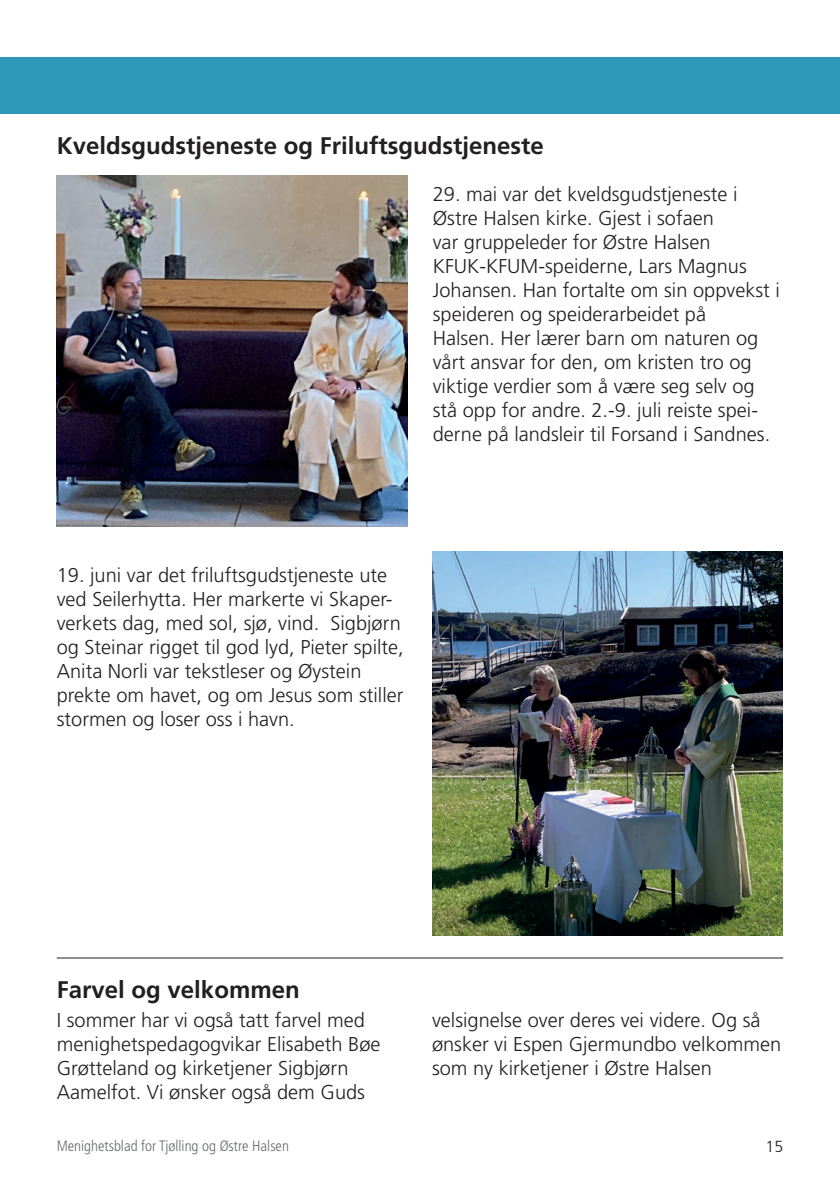
<style>
.page{position:relative;width:840px;height:1191px;background:#fff}
.page>*{position:absolute;margin:0;border:0;box-sizing:border-box;transform-origin:0 0}
.t1{font:700 24px "Frutiger";color:#231f20}
.t2{font:300 20px/24px "Frutiger";color:#231f20}
.t3{font:300 16px "Frutiger";color:#231f20}
.t4{font:300 condensed 15px "Frutiger";color:#66696a}
</style>
<div class="page">
<div style="left:0;top:57px;width:839px;height:56px;background:#2d98b7"></div>
<img style="left:57px;top:176px;width:350px;height:350px">
<img style="left:432px;top:551px;width:350px;height:384px">
<hr style="left:57px;top:957px;width:725px;height:1px;background:#231f20">
<p class="t1" style="left:57px;top:132px;width:488px">Kveldsgudstjeneste og Friluftsgudstjeneste</p>
<p class="t2" style="left:432px;top:181px;width:306px">29. mai var det kveldsgudstjeneste i<br>Østre Halsen kirke. Gjest i sofaen</p>
<p class="t2" style="left:432px;top:229px;width:348px">var gruppeleder for Østre Halsen KFUK-KFUM-speiderne, Lars Magnus Johansen. Han fortalte om sin oppvekst i speideren og speiderarbeidet på</p>
<p class="t2" style="left:432px;top:325px;width:339px">Halsen. Her lærer barn om naturen og vårt ansvar for den, om kristen tro og viktige verdier som å være seg selv og stå opp for andre. 2.-9. juli reiste spei&shy;derne på landsleir til Forsand i Sandnes.</p>
<p class="t2" style="left:57px;top:563px;width:348px">19. juni var det friluftsgudstjeneste ute ved Seilerhytta. Her markerte vi Skaper&shy;verkets dag, med sol, sjø, vind. Sigbjørn og Steinar rigget til god lyd, Pieter spilte, Anita Norli var tekstleser og Øystein prekte om havet, og om Jesus som stiller stormen og loser oss i havn.</p>
<p class="t1" style="left:57px;top:975px;width:244px">Farvel og velkommen</p>
<p class="t2" style="left:57px;top:1008px;width:325px">I sommer har vi også tatt farvel med menighetspedagogvikar Elisabeth Bøe Grøtteland og kirketjener Sigbjørn Aamelfot. Vi ønsker også dem Guds</p>
<p class="t2" style="left:432px;top:1008px;width:350px">velsignelse over deres vei videre. Og så ønsker vi Espen Gjermundbo velkommen som ny kirketjener i Østre Halsen</p>
<p class="t4" style="left:57px;top:1137px;width:233px">Menighetsblad for Tjølling og Østre Halsen</p>
<p class="t3" style="left:765px;top:1137px;width:19px">15</p>
</div>
